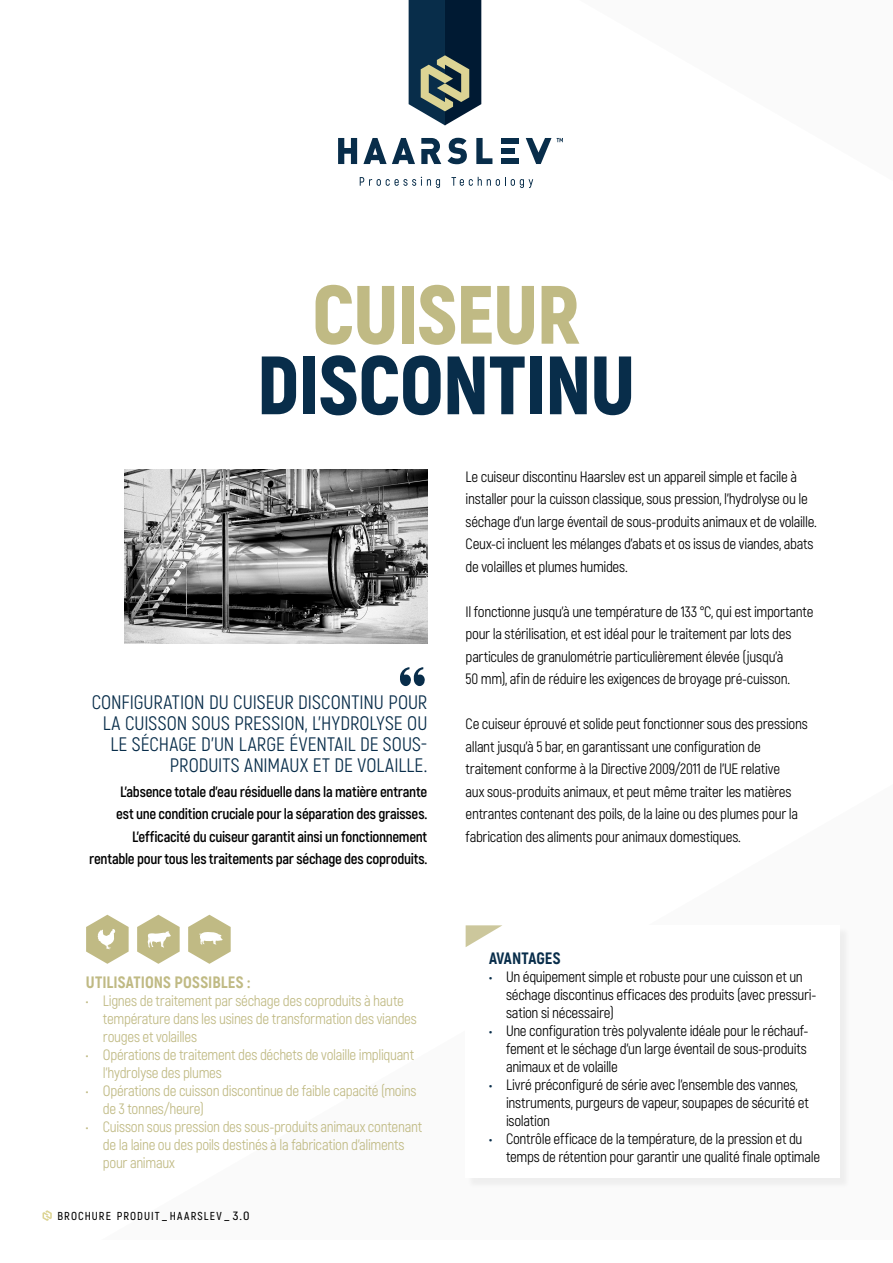
<style>
.page{position:relative;width:893px;height:1263px;background:#fff}
.page>*{position:absolute;margin:0;border:0;box-sizing:border-box;transform-origin:0 0}
.t1{font:900 82.5px "Akrobat";letter-spacing:-.015em;color:#082d4a}
.t2{font:900 82.5px "Akrobat";letter-spacing:-.015em;color:#c0ba84}
.t3{font:19.5px/21px "Akrobat";color:#082d4a;text-align:right}
.t4{font:800 16.5px "Akrobat";letter-spacing:.01em;color:#c0ba84}
.t5{font:800 16.5px "Akrobat";letter-spacing:.005em;color:#082d4a}
.t6{font:15px/22.5px "Akrobat";letter-spacing:-.02em;color:#000}
.t7{font:15px/18px "Akrobat";letter-spacing:-.02em;color:#c0ba84}
.t8{font:700 15px/22.5px "Akrobat";letter-spacing:-.02em;color:#000;text-align:right}
.t9{font:600 11.55px "Akrobat";letter-spacing:.095em;color:#000}
.s1{font-size:12px}
.s2{font-weight:700;color:#082d4a}
</style>
<div class="page">
<svg style="left:43px;top:1210px;width:9px;height:11px"></svg>
<svg style="left:360px;top:177px;width:80px;height:11px"></svg>
<svg style="left:451px;top:177px;width:82px;height:11px"></svg>
<svg style="left:557px;top:138px;width:6px;height:4px"></svg>
<svg style="left:338px;top:138px;width:19px;height:26px"></svg>
<svg style="left:526px;top:138px;width:25px;height:26px"></svg>
<svg style="left:363px;top:138px;width:52px;height:26px"></svg>
<svg style="left:421px;top:138px;width:20px;height:26px"></svg>
<svg style="left:447px;top:138px;width:20px;height:26px"></svg>
<svg style="left:476px;top:138px;width:16px;height:26px"></svg>
<div style="left:501px;top:158px;width:17px;height:6px;background:#082d4a"></div>
<div style="left:501px;top:148px;width:13px;height:6px;background:#082d4a"></div>
<div style="left:501px;top:138px;width:17px;height:6px;background:#082d4a"></div>
<svg style="left:409px;top:0;width:72px;height:125px;background:#384f5b"></svg>
<svg style="left:400px;top:667px;width:25px;height:19px"></svg>
<div style="left:467px;top:927px;width:383px;height:262px;background:#f1f1f1"></div>
<div style="left:466px;top:925px;width:374px;height:253px;background:#fff"></div>
<svg style="left:466px;top:925px;width:36px;height:22px"></svg>
<img style="left:124px;top:470px;width:303px;height:173px">
<svg style="left:137px;top:915px;width:43px;height:49px"></svg>
<svg style="left:188px;top:915px;width:43px;height:49px"></svg>
<svg style="left:86px;top:915px;width:43px;height:49px"></svg>
<h1 class="t2" style="left:312px;top:261px;width:269px">CUISEUR</h1>
<h1 class="t1" style="left:257px;top:332px;width:380px">DISCONTINU</h1>
<h2 class="t3" style="left:92px;top:692px;width:337px">CONFIGURATION DU CUISEUR DISCONTINU POUR LA CUISSON SOUS PRESSION, L'HYDROLYSE OU LE SÉCHAGE D'UN LARGE ÉVENTAIL DE SOUS-PRODUITS ANIMAUX ET DE VOLAILLE.</h2>
<p class="t8" style="left:89px;top:780px;width:340px">L'absence totale d'eau résiduelle dans la matière entrante<br>est une condition cruciale pour la séparation des graisses.<br>L'efficacité du cuiseur garantit ainsi un fonctionnement rentable pour tous les traitements par séchage des coproduits.</p>
<p class="t4" style="left:86px;top:972px;width:166px">UTILISATIONS POSSIBLES :</p>
<p class="t7" style="left:103px;top:992px;width:315px;text-indent:-17px">• Lignes de traitement par séchage des coproduits à haute température dans les usines de transformation des viandes rouges et volailles</p>
<p class="t7" style="left:103px;top:1046px;width:313px;text-indent:-17px">• Opérations de traitement des déchets de volaille impliquant l'hydrolyse des plumes</p>
<p class="t7" style="left:103px;top:1082px;width:315px;text-indent:-17px">• Opérations de cuisson discontinue de faible capacité (moins de 3 tonnes/heure)</p>
<p class="t7" style="left:103px;top:1118px;width:321px;text-indent:-17px">• Cuisson sous pression des sous-produits animaux contenant de la laine ou des poils destinés à la fabrication d'aliments pour animaux</p>
<p class="t9" style="left:57px;top:1209px;width:194px">BROCHURE PRODUIT<span class="s1">_</span>HAARSLEV<span class="s1">_ 3.0</span></p>
<p class="t6" style="left:466px;top:465px;width:353px">Le cuiseur discontinu Haarslev est un appareil simple et facile à installer pour la cuisson classique, sous pression, l'hydrolyse ou le séchage d'un large éventail de sous-produits animaux et de volaille.<br>Ceux-ci incluent les mélanges d'abats et os issus de viandes, abats de volailles et plumes humides.</p>
<p class="t6" style="left:466px;top:600px;width:349px">Il fonctionne jusqu'à une température de 133 °C, qui est importante pour la stérilisation, et est idéal pour le traitement par lots des particules de granulométrie particulièrement élevée (jusqu'à<br>50 mm), afin de réduire les exigences de broyage pré-cuisson.</p>
<p class="t6" style="left:466px;top:713px;width:344px">Ce cuiseur éprouvé et solide peut fonctionner sous des pressions allant jusqu'à 5 bar, en garantissant une configuration de traitement conforme à la Directive 2009/2011 de l'UE relative<br>aux sous-produits animaux, et peut même traiter les matières entrantes contenant des poils, de la laine ou des plumes pour la fabrication des aliments pour animaux domestiques.</p>
<p class="t5" style="left:489px;top:948px;width:73px">AVANTAGES</p>
<p class="t6" style="left:506px;top:968px;width:312px;line-height:18px;text-indent:-17px"><span class="s2">•</span> Un équipement simple et robuste pour une cuisson et un séchage discontinus efficaces des produits (avec pressuri&shy;sation si nécessaire)</p>
<p class="t6" style="left:506px;top:1022px;width:304px;line-height:18px;text-align:justify;text-indent:-17px"><span class="s2">•</span> Une configuration très polyvalente idéale pour le réchauf&shy;fement et le séchage d'un large éventail de sous-produits animaux et de volaille</p>
<p class="t6" style="left:506px;top:1076px;width:304px;line-height:18px;text-indent:-17px"><span class="s2">•</span> Livré préconfiguré de série avec l'ensemble des vannes, instruments, purgeurs de vapeur, soupapes de sécurité et isolation</p>
<p class="t6" style="left:506px;top:1130px;width:316px;line-height:18px;text-indent:-17px"><span class="s2">•</span> Contrôle efficace de la température, de la pression et du temps de rétention pour garantir une qualité finale optimale</p>
</div>
